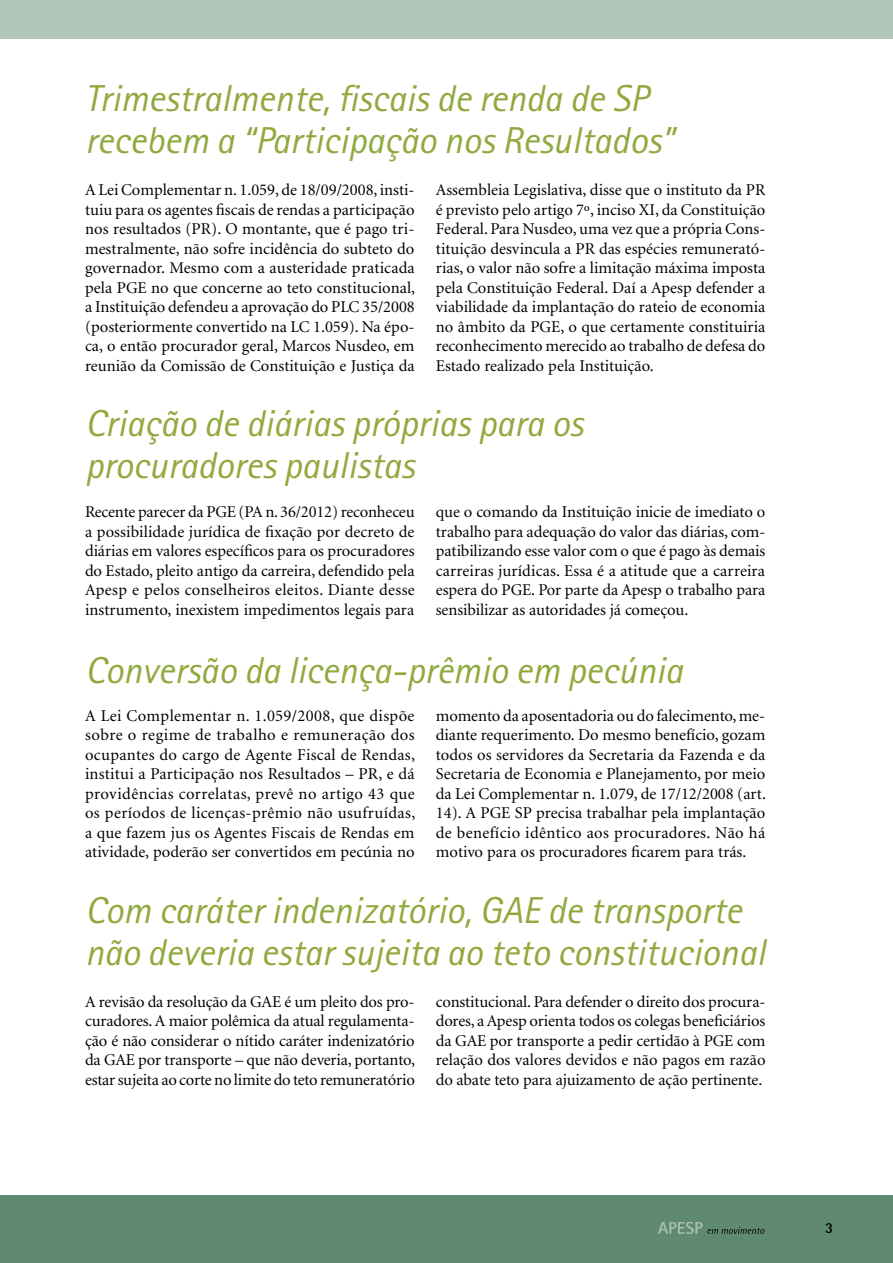
<style>
.page{position:relative;width:893px;height:1263px;background:#fff}
.page>*{position:absolute;margin:0;border:0;box-sizing:border-box;transform-origin:0 0}
.t1{font:italic 37.5px/42px "Rotis Sans Serif Std";color:#91a93e}
.t2{font:16.5px/19.5px "Minion";color:#000;text-align:justify}
.t3{font:700 15px "Libre Semi Sans S Si";color:#000}
</style>
<div class="page">
<div style="left:0;top:0;width:893px;height:39px;background:#b0c6b8"></div>
<div style="left:0;top:1196px;width:893px;height:67px;background:#5f8971"></div>
<svg style="left:658px;top:1222px;width:106px;height:12px"></svg>
<h1 class="t1" style="left:85px;top:78px;width:591px">Trimestralmente, fiscais de renda de SP recebem a “Participação nos Resultados”</h1>
<p class="t2" style="left:85px;top:181px;width:332px">A Lei Complementar n. 1.059, de 18/09/2008, insti&shy;tuiu para os agentes fiscais de rendas a participação nos resultados (PR). O montante, que é pago tri&shy;mestralmente, não sofre incidência do subteto do governador. Mesmo com a austeridade praticada pela PGE no que concerne ao teto constitucional, a Instituição defendeu a aprovação do PLC 35/2008 (posteriormente convertido na LC 1.059). Na épo&shy;ca, o então procurador geral, Marcos Nusdeo, em reunião da Comissão de Constituição e Justiça da</p>
<p class="t2" style="left:436px;top:181px;width:331px">Assembleia Legislativa, disse que o instituto da PR é previsto pelo artigo 7º, inciso XI, da Constituição Federal. Para Nusdeo, uma vez que a própria Cons&shy;tituição desvincula a PR das espécies remunerató&shy;rias, o valor não sofre a limitação máxima imposta pela Constituição Federal. Daí a Apesp defender a viabilidade da implantação do rateio de economia no âmbito da PGE, o que certamente constituiria reconhecimento merecido ao trabalho de defesa do Estado realizado pela Instituição.</p>
<h1 class="t1" style="left:85px;top:403px;width:500px">Criação de diárias próprias para os procuradores paulistas</h1>
<p class="t2" style="left:85px;top:503px;width:331px">Recente parecer da PGE (PA n. 36/2012) reconheceu a possibilidade jurídica de fixação por decreto de diárias em valores específicos para os procuradores do Estado, pleito antigo da carreira, defendido pela Apesp e pelos conselheiros eleitos. Diante desse instrumento, inexistem impedimentos legais para</p>
<p class="t2" style="left:436px;top:503px;width:331px">que o comando da Instituição inicie de imediato o trabalho para adequação do valor das diárias, com&shy;patibilizando esse valor com o que é pago às demais carreiras jurídicas. Essa é a atitude que a carreira espera do PGE. Por parte da Apesp o trabalho para sensibilizar as autoridades já começou.</p>
<h1 class="t1" style="left:85px;top:650px;width:599px">Conversão da licença-prêmio em pecúnia</h1>
<p class="t2" style="left:85px;top:706px;width:332px">A Lei Complementar n. 1.059/2008, que dispõe sobre o regime de trabalho e remuneração dos ocupantes do cargo de Agente Fiscal de Rendas, institui a Participação nos Resultados – PR, e dá providências correlatas, prevê no artigo 43 que os períodos de licenças-prêmio não usufruídas, a que fazem jus os Agentes Fiscais de Rendas em atividade, poderão ser convertidos em pecúnia no</p>
<p class="t2" style="left:436px;top:706px;width:332px">momento da aposentadoria ou do falecimento, me&shy;diante requerimento. Do mesmo benefício, gozam todos os servidores da Secretaria da Fazenda e da Secretaria de Economia e Planejamento, por meio da Lei Complementar n. 1.079, de 17/12/2008 (art.<br>14). A PGE SP precisa trabalhar pela implantação de benefício idêntico aos procuradores. Não há motivo para os procuradores ficarem para trás.</p>
<h1 class="t1" style="left:85px;top:890px;width:682px">Com caráter indenizatório, GAE de transporte não deveria estar sujeita ao teto constitucional</h1>
<p class="t2" style="left:85px;top:992px;width:332px">A revisão da resolução da GAE é um pleito dos pro&shy;curadores. A maior polêmica da atual regulamenta&shy;ção é não considerar o nítido caráter indenizatório da GAE por transporte – que não deveria, portanto, estar sujeita ao corte no limite do teto remuneratório</p>
<p class="t2" style="left:436px;top:992px;width:331px">constitucional. Para defender o direito dos procura&shy;dores, a Apesp orienta todos os colegas beneficiários da GAE por transporte a pedir certidão à PGE com relação dos valores devidos e não pagos em razão do abate teto para ajuizamento de ação pertinente.</p>
<p class="t3" style="left:825px;top:1219px;width:10px">3</p>
</div>
